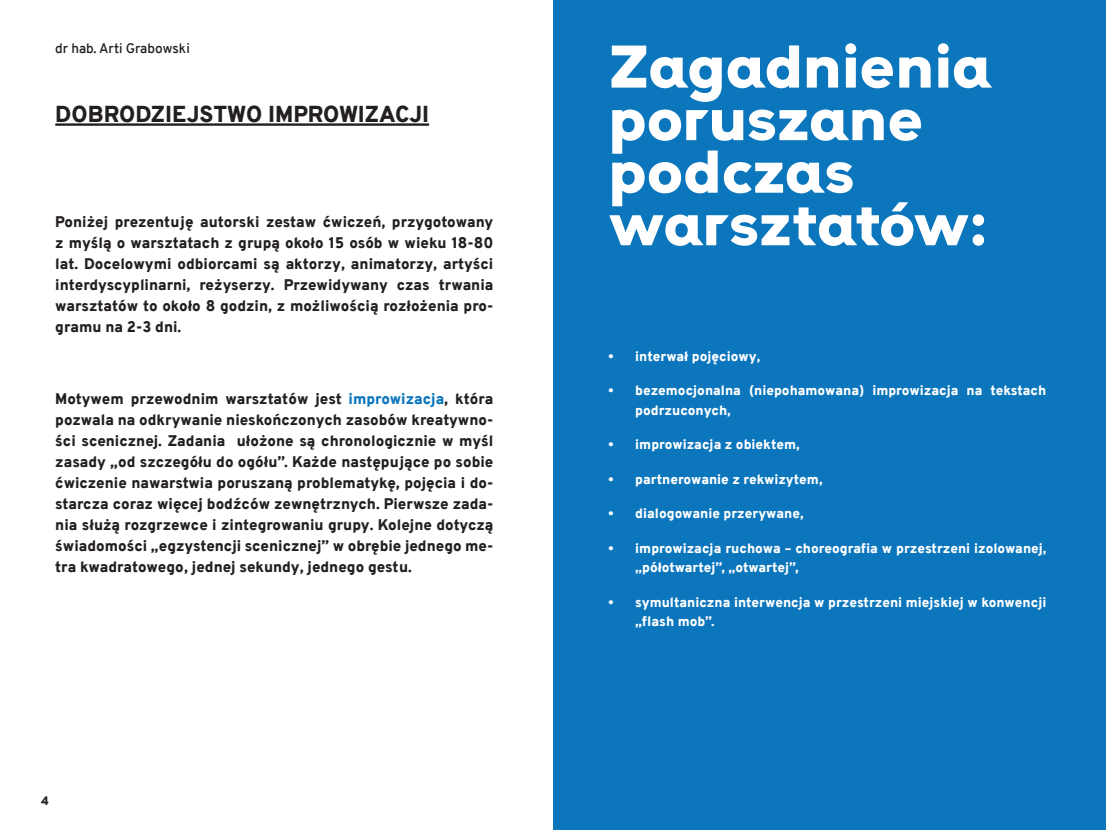
<style>
.page{position:relative;width:1106px;height:830px;background:#fff}
.page>*{position:absolute;margin:0;border:0;box-sizing:border-box;transform-origin:0 0}
.Normal_wrd_4{font:900 60px/52.5px "TZ";color:#fff}
.Normal_wrd_4-2{font:900 22.5px "Overpass";color:#231f20}
.Normal_wrd_4-3{font:900 15px/21px "Overpass";color:#231f20;text-align:justify}
.t1{font:900 13.5px/19.5px "Overpass";color:#fff}
.Normal_wrd_4-4{font:600 13.5px "Overpass";color:#231f20}
.t2{font:900 12px "Overpass";color:#231f20}
.s1{color:#0c76bd}
</style>
<div class="page">
<hr style="left:55px;top:123px;width:374px;height:3px;background:#231f20">
<div style="left:553px;top:0;width:553px;height:829px;background:#0c76bd"></div>
<p class="Normal_wrd_4-4" style="left:55px;top:38px;width:136px">dr hab. Arti Grabowski</p>
<p class="Normal_wrd_4-2" style="left:55px;top:98px;width:375px">DOBRODZIEJSTWO IMPROWIZACJI</p>
<p class="Normal_wrd_4-3" style="left:55px;top:211px;width:439px">Poniżej prezentuję autorski zestaw ćwiczeń, przygotowany z myślą o warsztatach z grupą około 15 osób w wieku 18-80 lat. Docelowymi odbiorcami są aktorzy, animatorzy, artyści interdyscyplinarni, reżyserzy. Przewidywany czas trwania warsztatów to około 8 godzin, z możliwością rozłożenia pro&shy;gramu na 2-3 dni.</p>
<p class="Normal_wrd_4-3" style="left:55px;top:388px;width:439px">Motywem przewodnim warsztatów jest <span class="s1">improwizacja</span>, która pozwala na odkrywanie nieskończonych zasobów kreatywno&shy;ści scenicznej. Zadania ułożone są chronologicznie w myśl zasady „od szczegółu do ogółu”. Każde następujące po sobie ćwiczenie nawarstwia poruszaną problematykę, pojęcia i do&shy;starcza coraz więcej bodźców zewnętrznych. Pierwsze zada&shy;nia służą rozgrzewce i zintegrowaniu grupy. Kolejne dotyczą świadomości „egzystencji scenicznej” w obrębie jednego me&shy;tra kwadratowego, jednej sekundy, jednego gestu.</p>
<p class="t2" style="left:41px;top:791px;width:9px">4</p>
<p class="Normal_wrd_4" style="left:608px;top:40px;width:384px">Zagadnienia poruszane podczas warsztatów:</p>
<p class="t1" style="left:608px;top:346px;width:153px">• interwał pojęciowy,</p>
<p class="t1" style="left:635px;top:380px;width:412px;text-indent:-27px">• bezemocjonalna (niepohamowana) improwizacja na tekstach podrzuconych,</p>
<p class="t1" style="left:608px;top:434px;width:193px">• improwizacja z obiektem,</p>
<p class="t1" style="left:608px;top:469px;width:216px">• partnerowanie z rekwizytem,</p>
<p class="t1" style="left:608px;top:503px;width:197px">• dialogowanie przerywane,</p>
<p class="t1" style="left:635px;top:538px;width:412px;text-indent:-27px">• improwizacja ruchowa – choreografia w przestrzeni izolowanej, „półotwartej”, „otwartej”,</p>
<p class="t1" style="left:635px;top:592px;width:412px;text-indent:-27px">• symultaniczna interwencja w przestrzeni miejskiej w konwencji „flash mob”.</p>
</div>
